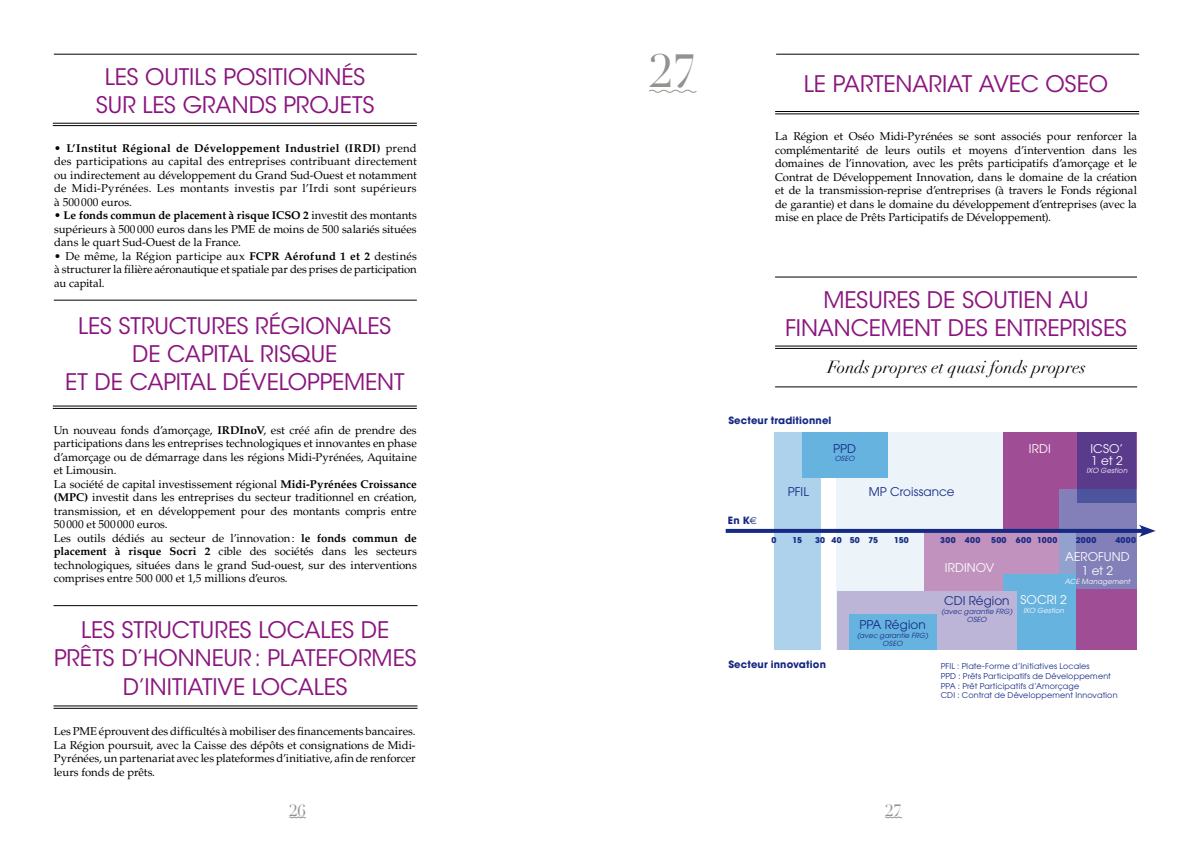
<style>
.page{position:relative;width:1191px;height:842px;background:#fff}
.page>*{position:absolute;margin:0;border:0;box-sizing:border-box;transform-origin:0 0}
.t1{font:45.4px "Didot";color:#92928e}
.t2{font:22.7px "ITC Avant Garde Std";letter-spacing:-.005em;color:#8a157e}
.t3{font:italic 17px "Didot";color:#000}
.t4{font:16px "Didot";color:#92928e}
.t5{font:12px/14.4px "Avant Garde";letter-spacing:.005em;color:#fff;text-align:center}
.t6{font:12px "Avant Garde";color:#162983}
.t7{font:11.4px/13.5px "Palatino LT Std";color:#000;text-align:justify}
.t8{font:700 11.4px "Palatino LT Std";letter-spacing:.01em;color:#000}
.t9{font:700 10px "Avant Garde";letter-spacing:.015em;color:#162983}
.t10{font:8px/9.6px "Avant Garde";letter-spacing:.02em;color:#162983}
.t11{font:700 8px "Avant Garde";letter-spacing:.035em;color:#162983}
.t12{font:italic 7px/8.4px "Avant Garde";letter-spacing:.02em;color:#162983;text-align:center}
.t13{font:italic 7px "Avant Garde";letter-spacing:.025em;color:#fff}
.s1{font-weight:700}
.s2{font-weight:400}
.s3{font-family:"Euro Sans";font-weight:400}
</style>
<div class="page">
<hr style="left:54px;top:706px;width:363px;height:1px;background:#000">
<hr style="left:54px;top:708px;width:363px;height:1px;background:#000">
<hr style="left:54px;top:605px;width:363px;height:1px;background:#000">
<hr style="left:54px;top:54px;width:363px;height:1px;background:#000">
<hr style="left:776px;top:54px;width:363px;height:1px;background:#000">
<hr style="left:775px;top:277px;width:362px;height:1px;background:#000">
<hr style="left:54px;top:300px;width:363px;height:1px;background:#000">
<hr style="left:53px;top:123px;width:364px;height:1px;background:#000">
<hr style="left:53px;top:125px;width:364px;height:1px;background:#000">
<hr style="left:775px;top:111px;width:364px;height:1px;background:#000">
<hr style="left:775px;top:114px;width:364px;height:1px;background:#000">
<hr style="left:775px;top:346px;width:362px;height:1px;background:#000">
<hr style="left:775px;top:348px;width:362px;height:1px;background:#000">
<div style="left:836px;top:432px;width:301px;height:218px;background:#ecf4fa"></div>
<div style="left:774px;top:432px;width:46px;height:218px;background:#aed1ec"></div>
<div style="left:802px;top:432px;width:85px;height:46px;background:#67b3df"></div>
<div style="left:1003px;top:432px;width:133px;height:218px;background:#9f4d94"></div>
<div style="left:924px;top:531px;width:151px;height:119px;background:#c092bd"></div>
<div style="left:1003px;top:574px;width:72px;height:76px;background:#67b3df"></div>
<svg style="left:1058px;top:489px;width:78px;height:100px;background:#8384bc"></svg>
<div style="left:837px;top:591px;width:180px;height:59px;background:#bcb5d7"></div>
<div style="left:1077px;top:432px;width:59px;height:71px;background:linear-gradient(to bottom,#5e3486,#514b97)"></div>
<div style="left:849px;top:614px;width:87px;height:36px;background:#67b3df"></div>
<svg style="left:725px;top:529px;width:413px;height:4px;background:#1a2c85"></svg>
<svg style="left:1138px;top:525px;width:17px;height:12px"></svg>
<hr style="left:53px;top:406px;width:364px;height:1px;background:#000">
<hr style="left:53px;top:408px;width:364px;height:1px;background:#000">
<hr style="left:775px;top:386px;width:362px;height:1px;background:#000">
<svg style="left:289px;top:816px;width:17px;height:2px"></svg>
<svg style="left:885px;top:816px;width:17px;height:2px"></svg>
<svg style="left:649px;top:89px;width:48px;height:4px"></svg>
<h2 class="t2" style="left:105px;top:63px;width:53px">LES OUTILS</h2>
<h2 class="t2" style="left:223px;top:63px;width:14px">POSITIONN</h2>
<h2 class="t2" style="left:341px;top:63px;width:23px">ÉS</h2>
<h2 class="t2" style="left:96px;top:91px;width:14px">SUR</h2>
<h2 class="t2" style="left:142px;top:91px;width:12px">LES</h2>
<h2 class="t2" style="left:183px;top:91px;width:17px">GRAN</h2>
<h2 class="t2" style="left:249px;top:91px;width:49px">DS PROJETS</h2>
<p class="t7" style="left:54px;top:141px;width:364px;text-indent:322px"><span class="s1">)</span> prend des participations au capital des entreprises contribuant directement ou indirectement au développement du Grand Sud-Ouest et notamment de Midi-Pyrénées. Les montants investis par l’Irdi sont supérieurs à 500 000 euros.</p>
<p class="t8" style="left:54px;top:209px;width:226px"><span class="s2">•</span> Le fonds commun de placement à risque ICSO</p>
<p class="t8" style="left:54px;top:141px;width:303px"><span class="s2">•</span> L’Institut Régional de Développement Industriel (IRDI</p>
<p class="t7" style="left:54px;top:209px;width:364px;text-indent:249px"><span class="s1">2</span> investit des montants supérieurs à 500 000 euros dans les PME de moins de 500 salariés situées dans le quart Sud-Ouest de la France.</p>
<p class="t7" style="left:54px;top:249px;width:204px">• De même, la Région participe aux <span class="s1">FCPR</span></p>
<p class="t7" style="left:54px;top:249px;width:364px;text-indent:230px"><span class="s1">Aérofund 1 et 2</span> destinés à structurer la filière aéronautique et spatiale par des prises de participation au capital.</p>
<h1 class="t1" style="left:649px;top:44px;width:49px">27</h1>
<h2 class="t2" style="left:804px;top:70px;width:43px">LE PARTENARIAT</h2>
<h2 class="t2" style="left:979px;top:70px;width:131px">AVEC OSEO</h2>
<p class="t7" style="left:775px;top:130px;width:363px">La Région et Oséo Midi-Pyrénées se sont associés pour renforcer la complémentarité de leurs outils et moyens d’intervention dans les domaines de l’innovation, avec les prêts participatifs d’amorçage et le Contrat de Développement Innovation, dans le domaine de la création et de la transmission-reprise d’entreprises (à travers le Fonds régional de garantie) et dans le domaine du développement d’entreprises (avec la mise en place de Prêts Participatifs de Développement).</p>
<h2 class="t2" style="left:823px;top:286px;width:35px">MESURES</h2>
<h2 class="t2" style="left:927px;top:286px;width:49px">DE SOUTIEN</h2>
<h2 class="t2" style="left:1059px;top:286px;width:15px">AU</h2>
<h2 class="t2" style="left:78px;top:312px;width:55px">LES STRUCTURES</h2>
<h2 class="t2" style="left:255px;top:312px;width:41px">RÉGIONALES</h2>
<h2 class="t2" style="left:785px;top:314px;width:26px">FINANCEMENT</h2>
<h2 class="t2" style="left:948px;top:314px;width:60px">DES ENTREPRISES</h2>
<h2 class="t2" style="left:132px;top:340px;width:49px">DE CAPITAL</h2>
<h2 class="t2" style="left:260px;top:340px;width:14px">RISQUE</h2>
<h2 class="t2" style="left:65px;top:368px;width:79px">ET DE CAPITA</h2>
<h2 class="t2" style="left:206px;top:368px;width:76px">L DÉVELOPPEMENT</h2>
<h3 class="t3" style="left:827px;top:357px;width:260px">Fonds propres et quasi fonds propres</h3>
<p class="t7" style="left:54px;top:423px;width:364px;text-align:left;text-indent:190px"><span class="s1">noV</span>, est créé afin de prendre des participations dans les entreprises technologiques et innovantes en phase d’amorçage ou de démarrage dans les régions Midi-Pyrénées, Aquitaine et Limousin.<br>La société de capital investissement régional <span class="s1">Midi-Pyrénées Croissance (MPC)</span> investit dans les entreprises du secteur traditionnel en création, transmission, et en développement pour des montants compris entre 50000 et 500 000 euros.<br>Les outils dédiés au secteur de l’innovation: <span class="s1">le fonds commun de placement à risque Socri 2</span> cible des sociétés dans les secteurs technologiques, situées dans le grand Sud-ouest, sur des interventions comprises entre 500 000 et 1,5 millions d’euros.</p>
<p class="t7" style="left:54px;top:423px;width:171px">Un nouveau fonds d’amorçage, <span class="s1">IRDI</span></p>
<h2 class="t2" style="left:81px;top:616px;width:55px">LES STRUCTURES</h2>
<h2 class="t2" style="left:258px;top:616px;width:15px">LOCALES</h2>
<h2 class="t2" style="left:361px;top:616px;width:27px">DE</h2>
<h2 class="t2" style="left:54px;top:644px;width:119px">PRÊTS D’HONNEUR</h2>
<h2 class="t2" style="left:254px;top:644px;width:26px">: PLATE</h2>
<h2 class="t2" style="left:328px;top:644px;width:28px">FORMES</h2>
<h2 class="t2" style="left:123px;top:672px;width:32px">D’INITIATI</h2>
<h2 class="t2" style="left:218px;top:672px;width:49px">VE LOCALES</h2>
<p class="t7" style="left:54px;top:725px;width:363px">Les PME éprouvent des difficultés à mobiliser des financements bancaires.<br>La Région poursuit, avec la Caisse des dépôts et consignations de Midi-Pyrénées, un partenariat avec les plateformes d’initiative, afin de renforcer leurs fonds de prêts.</p>
<p class="t9" style="left:728px;top:414px;width:105px">Secteur traditionnel</p>
<p class="t6" style="left:833px;top:441px;width:24px">PPD</p>
<p class="t12" style="left:834px;top:454px;width:20px">oseo</p>
<p class="t9" style="left:728px;top:514px;width:31px">En K<span class="s3">e</span></p>
<p class="t6" style="left:788px;top:484px;width:22px">PFIL</p>
<p class="t6" style="left:868px;top:484px;width:87px">MP Croissance</p>
<p class="t5" style="left:1028px;top:441px;width:23px">IRDI</p>
<p class="t5" style="left:1090px;top:442px;width:34px;line-height:12px;text-align:left">ICSO’<br>1 et 2</p>
<p class="t13" style="left:1086px;top:466px;width:42px">IXO Gestion</p>
<p class="t11" style="left:771px;top:535px;width:6px">0</p>
<p class="t11" style="left:792px;top:535px;width:11px">15</p>
<p class="t11" style="left:815px;top:535px;width:65px">30 40 50 75</p>
<p class="t11" style="left:894px;top:535px;width:16px">150</p>
<p class="t11" style="left:940px;top:535px;width:42px">300 400</p>
<p class="t11" style="left:991px;top:535px;width:68px">500 600 1000</p>
<p class="t11" style="left:1075px;top:535px;width:22px">2000</p>
<p class="t11" style="left:1115px;top:535px;width:22px">4000</p>
<p class="t9" style="left:728px;top:658px;width:99px">Secteur innovation</p>
<p class="t6" style="left:859px;top:618px;width:68px">PPA Région</p>
<p class="t12" style="left:857px;top:631px;width:72px">(avec garantie FRG) oseo</p>
<p class="t5" style="left:945px;top:560px;width:51px">IRDINOV</p>
<p class="t6" style="left:944px;top:594px;width:67px">CDI Région</p>
<p class="t12" style="left:941px;top:607px;width:72px">(avec garantie FRG) oseo</p>
<p class="t5" style="left:1065px;top:549px;width:65px">aerofund<br>1 et 2</p>
<p class="t13" style="left:1064px;top:577px;width:67px">Ace Management</p>
<p class="t5" style="left:1020px;top:593px;width:48px">SOCRI 2</p>
<p class="t13" style="left:1023px;top:606px;width:42px">IXO Gestion</p>
<p class="t10" style="left:940px;top:661px;width:178px">PFIL : Plate-Forme d’Initiatives Locales<br>PPD : Prêts Participatifs de Développement PPA : Prêt Participatifs d’Amorçage<br>CDI : Contrat de Développement Innovation</p>
<h3 class="t4" style="left:289px;top:801px;width:18px">26</h3>
<h3 class="t4" style="left:885px;top:801px;width:18px">27</h3>
</div>
